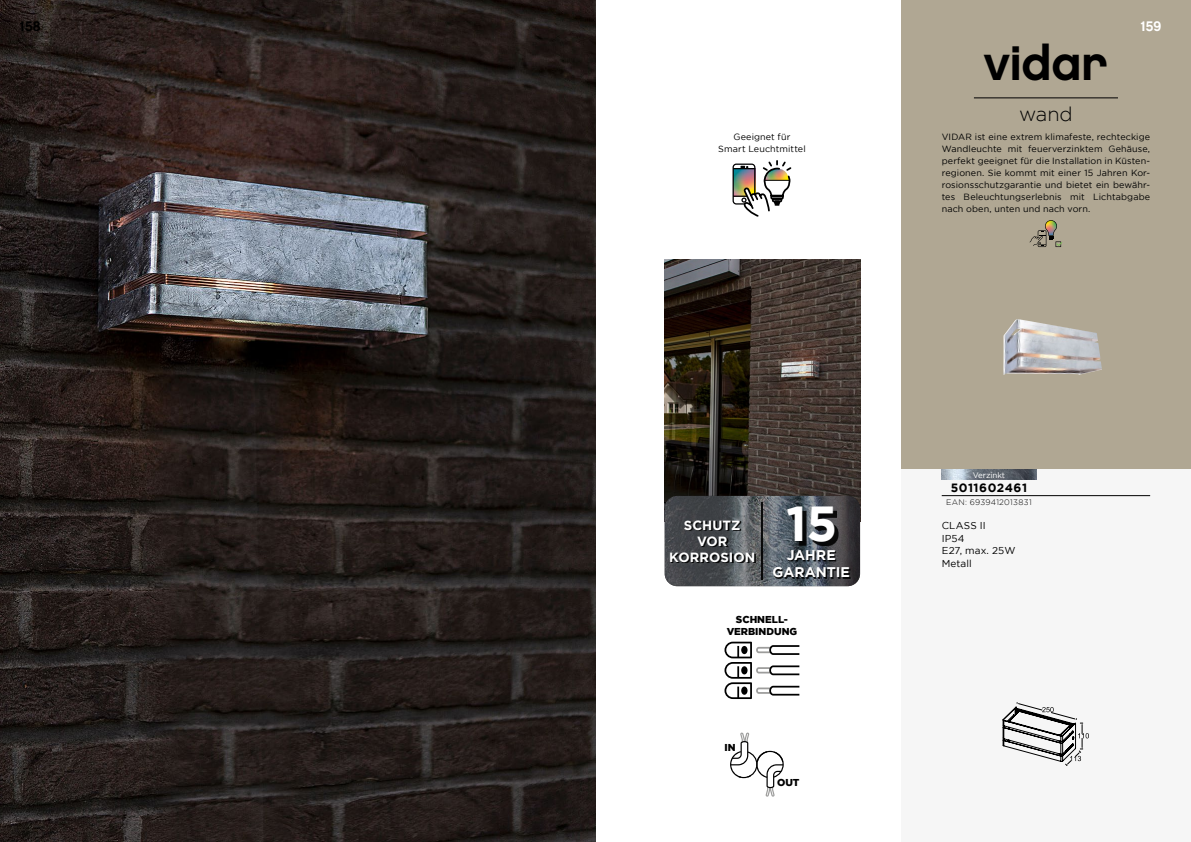
<style>
.page{position:relative;width:1191px;height:842px;background:#fff}
.page>*{position:absolute;margin:0;border:0;box-sizing:border-box;transform-origin:0 0}
.t1{font:700 49.1px "Gotham";color:#fff}
.t2{font:49px "Chalet New York Nineteen Eighty";letter-spacing:-.01em;color:#000}
.t3{font:300 20px "Gotham";color:#000}
.t4{font:700 14px/16.8px "Gotham";color:#fff;text-align:center}
.t5{font:14px "Chalet New York Nineteen Eighty";color:#000}
.t6{font:14px "Chalet New York Nineteen Eighty";color:#fff}
.t7{font:700 13.3px/16px "Gotham";color:#fff;text-align:center}
.t8{font:700 12px "Gotham";letter-spacing:.04em;color:#000}
.t9{font:10px/12.5px "Gotham";letter-spacing:.015em;color:#000}
.t10{font:900 10px/12px "Gotham";color:#000;text-align:center}
.t11{font:9px/12px "Gotham";letter-spacing:.01em;color:#000;text-align:justify}
.t12{font:300 8px "Gotham";letter-spacing:.035em;color:#000}
.t13{font:8px "Gotham";color:#fff}
</style>
<div class="page">
<div style="left:901px;top:0;width:290px;height:469px;background:#b0a793"></div>
<hr style="left:974px;top:98px;width:144px;height:1px;background:#000">
<div style="left:901px;top:469px;width:290px;height:373px;background:#f6f6f6"></div>
<hr style="left:941px;top:495px;width:209px;height:1px;background:#000">
<img style="left:0;top:0;width:595px;height:842px">
<img style="left:941px;top:469px;width:95px;height:11px">
<img style="left:732px;top:160px;width:59px;height:57px">
<svg style="left:1002px;top:702px;width:87px;height:64px"></svg>
<img style="left:1003px;top:319px;width:99px;height:56px">
<svg style="left:1029px;top:220px;width:33px;height:27px"></svg>
<svg style="left:724px;top:642px;width:75px;height:57px"></svg>
<svg style="left:730px;top:732px;width:53px;height:65px"></svg>
<img style="left:664px;top:259px;width:196px;height:237px">
<img style="left:664px;top:496px;width:196px;height:90px">
<hr style="left:761px;top:502px;width:2px;height:78px;background:#000">
<div style="left:671px;top:522px;width:84px;height:41px;background:#000;opacity:.9"></div>
<div style="left:774px;top:551px;width:76px;height:27px;background:#000;opacity:.9"></div>
<div style="left:791px;top:511px;width:47px;height:35px;background:#000;opacity:.9"></div>
<h3 class="t5" style="left:20px;top:18px;width:23px">158</h3>
<h3 class="t6" style="left:1140px;top:18px;width:23px">159</h3>
<h2 class="t2" style="left:983px;top:33px;width:126px">vidar</h2>
<p class="t11" style="left:718px;top:131px;width:89px;text-align:center">Geeignet für<br>Smart Leuchtmittel</p>
<h3 class="t3" style="left:1019px;top:101px;width:55px">wand</h3>
<p class="t11" style="left:941px;top:131px;width:210px">VIDAR ist eine extrem klimafeste, rechteckige Wandleuchte mit feuerverzinktem Gehäuse, perfekt geeignet für die Installation in Küsten&shy;regionen. Sie kommt mit einer 15 Jahren Kor&shy;rosionsschutzgarantie und bietet ein bewähr&shy;tes Beleuchtungserlebnis mit Lichtabgabe nach oben, unten und nach vorn.</p>
<h3 class="t7" style="left:669px;top:518px;width:87px">SCHUTZ<br>VOR<br>KORROSION</h3>
<h1 class="t1" style="left:786px;top:491px;width:53px">15</h1>
<h3 class="t4" style="left:772px;top:547px;width:79px">JAHRE<br>GARANTIE</h3>
<p class="t10" style="left:726px;top:613px;width:72px">SCHNELL-<br>VERBINDUNG</p>
<p class="t10" style="left:724px;top:741px;width:13px">IN</p>
<p class="t10" style="left:777px;top:776px;width:24px">OUT</p>
<p class="t13" style="left:972px;top:470px;width:34px">Verzinkt</p>
<h3 class="t8" style="left:950px;top:479px;width:78px">5011602461</h3>
<p class="t9" style="left:941px;top:519px;width:75px">CLASS II<br>IP54<br>E27, max. 25W<br>Metall</p>
<p class="t12" style="left:946px;top:497px;width:87px">EAN: 6939412013831</p>
</div>
